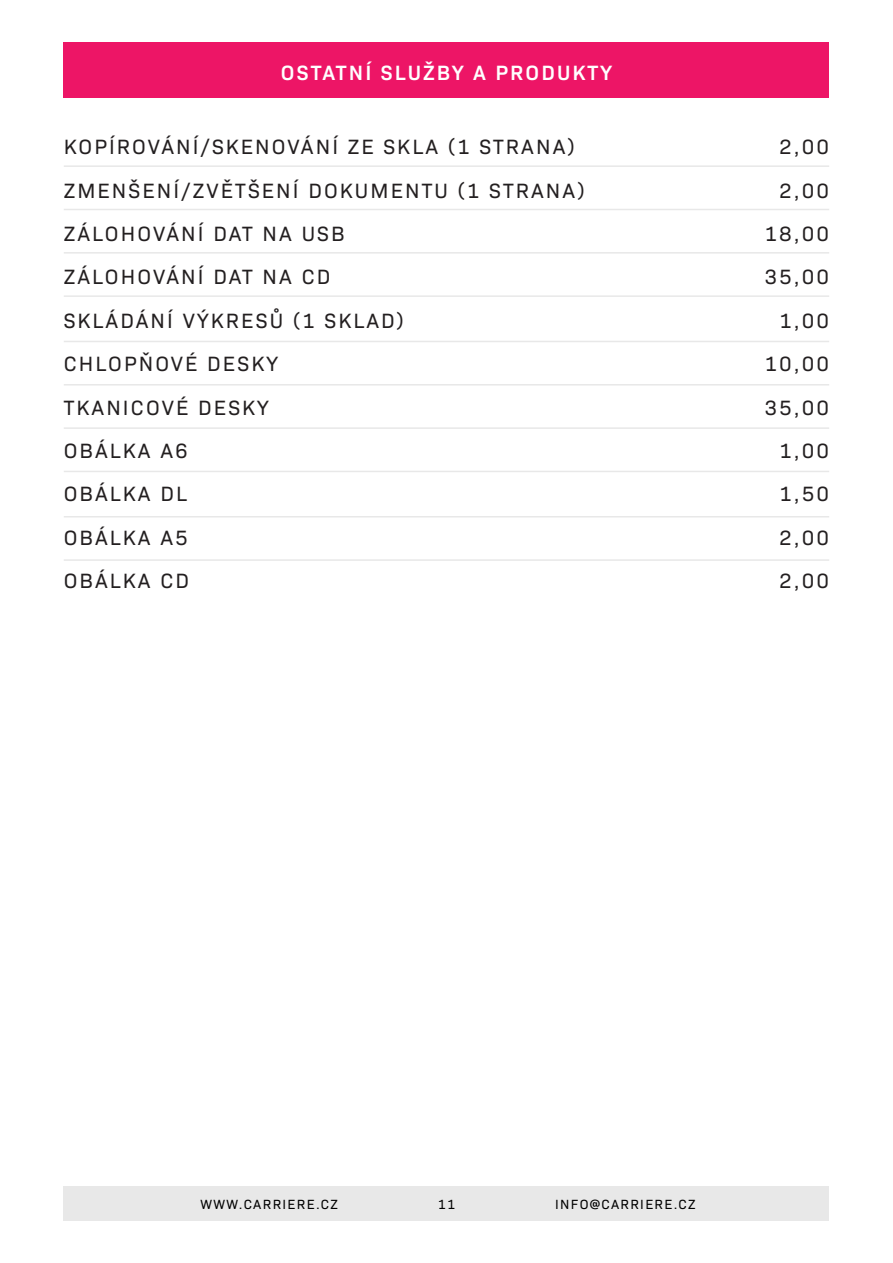
<style>
.page{position:relative;width:893px;height:1263px;background:#fff}
.page>*{position:absolute;margin:0;border:0;box-sizing:border-box;transform-origin:0 0}
.t1{font:21px/43.3px "Bio Sans";letter-spacing:.1em;color:#231f20}
.t2{font:600 21px "Bio Sans";letter-spacing:.1em;color:#fff}
.t3{font:13.5px "Bio Sans";letter-spacing:.1em;color:#000}
</style>
<div class="page">
<div style="left:64px;top:43px;width:765px;height:55px;background:#ed1566"></div>
<hr style="left:64px;top:209px;width:765px;height:1px;background:#e8e8e8">
<hr style="left:64px;top:341px;width:765px;height:1px;background:#e8e8e8">
<hr style="left:64px;top:516px;width:765px;height:1px;background:#e8e8e8">
<hr style="left:64px;top:165px;width:765px;height:2px;background:#e8e8e8">
<hr style="left:64px;top:252px;width:765px;height:2px;background:#e8e8e8">
<hr style="left:64px;top:384px;width:765px;height:1px;background:#e8e8e8">
<hr style="left:64px;top:559px;width:765px;height:2px;background:#e8e8e8">
<hr style="left:64px;top:295px;width:765px;height:2px;background:#e8e8e8">
<hr style="left:64px;top:471px;width:765px;height:1px;background:#e8e8e8">
<hr style="left:64px;top:427px;width:765px;height:2px;background:#e8e8e8">
<div style="left:64px;top:1186px;width:765px;height:34px;background:#e8e8e8"></div>
<p class="t2" style="left:281px;top:57px;width:333px">OSTATNÍ SLUŽBY A PRODUKTY</p>
<p class="t1" style="left:64px;top:124px;width:513px">KOPÍROVÁNÍ/SKENOVÁNÍ ZE SKLA (1 STRANA)</p>
<p class="t1" style="left:64px;top:167px;width:523px">ZMENŠENÍ/ZVĚTŠENÍ DOKUMENTU (1 STRANA)</p>
<p class="t1" style="left:64px;top:210px;width:282px">ZÁLOHOVÁNÍ DAT NA USB</p>
<p class="t1" style="left:64px;top:254px;width:268px">ZÁLOHOVÁNÍ DAT NA CD</p>
<p class="t1" style="left:64px;top:297px;width:342px">SKLÁDÁNÍ VÝKRESŮ (1 SKLAD)</p>
<p class="t1" style="left:64px;top:341px;width:216px">CHLOPŇOVÉ DESKY</p>
<p class="t1" style="left:64px;top:384px;width:207px">TKANICOVÉ DESKY<br>OBÁLKA A6<br>OBÁLKA DL</p>
<p class="t1" style="left:64px;top:514px;width:127px">OBÁLKA A5<br>OBÁLKA CD</p>
<p class="t1" style="left:779px;top:124px;width:52px">2,00</p>
<p class="t1" style="left:779px;top:167px;width:52px">2,00</p>
<p class="t1" style="left:764px;top:210px;width:66px">18,00</p>
<p class="t1" style="left:764px;top:254px;width:66px">35,00</p>
<p class="t1" style="left:764px;top:297px;width:66px;text-align:right">1,00<br>10,00<br>35,00<br>1,00</p>
<p class="t1" style="left:779px;top:471px;width:52px">1,50</p>
<p class="t1" style="left:779px;top:514px;width:52px">2,00</p>
<p class="t1" style="left:779px;top:558px;width:52px">2,00</p>
<p class="t3" style="left:200px;top:1194px;width:139px">WWW.CARRIERE.CZ</p>
<p class="t3" style="left:438px;top:1194px;width:19px">11</p>
<p class="t3" style="left:555px;top:1194px;width:142px">INFO@CARRIERE.CZ</p>
</div>
